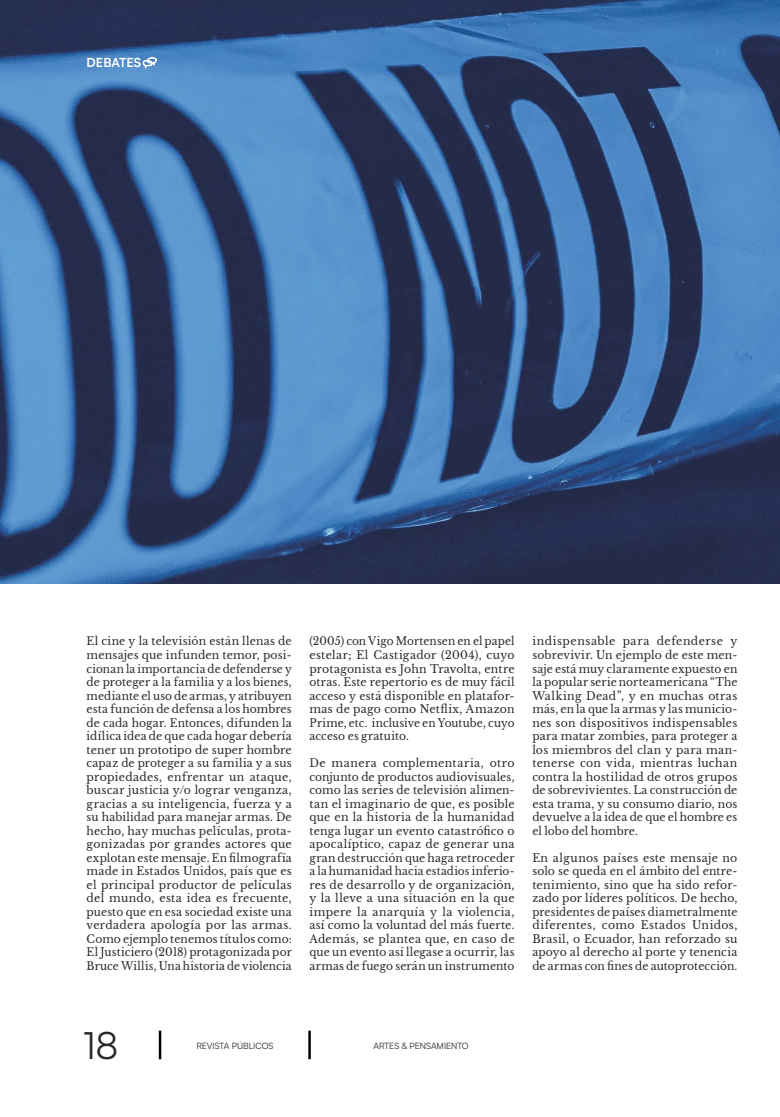
<style>
.page{position:relative;width:780px;height:1117px;background:#fff}
.page>*{position:absolute;margin:0;border:0;box-sizing:border-box;transform-origin:0 0}
.t1{font:37.5px "Satoshi";color:#2b2829}
.t2{font:700 12.5px "Satoshi";color:#fff}
.t3{font:11.25px/13.5px "Libre Baskerville";letter-spacing:.01em;color:#2b2829;text-align:justify}
.t4{font:11.25px/13.5px "Libre Baskerville";letter-spacing:.01em;color:#2b2829;text-align:justify;scale:.96 1}
.t5{font:11.25px/13.5px "Libre Baskerville";letter-spacing:.01em;color:#2b2829;text-align:justify;scale:.94 1}
.t6{font:8.75px "Satoshi";color:#2b2829}
</style>
<div class="page">
<hr style="left:308px;top:1030px;width:3px;height:28px;background:#030000">
<hr style="left:159px;top:1030px;width:2px;height:28px;background:#030000">
<img style="left:0;top:0;width:780px;height:583px">
<svg style="left:143px;top:57px;width:13px;height:21px"></svg>
<p class="t2" style="left:87px;top:55px;width:56px">DEBATES</p>
<p class="t4" style="left:87px;top:634px;width:215px">El cine y la televisión están llenas de mensajes que infunden temor, posi&shy;cionan la importancia de defenderse y de proteger a la familia y a los bienes, mediante el uso de armas, y atribuyen esta función de defensa a los hombres de cada hogar. Entonces, difunden la idílica idea de que cada hogar debería tener un prototipo de super hombre capaz de proteger a su familia y a sus propiedades, enfrentar un ataque, buscar justicia y/o lograr venganza, gracias a su inteligencia, fuerza y a su habilidad para manejar armas. De hecho, hay muchas películas, prota&shy;gonizadas por grandes actores que explotan este mensaje. En 昀椀lmografía made in Estados Unidos, país que es el principal productor de películas del mundo, esta idea es frecuente, puesto que en esa sociedad existe una verdadera apología por las armas.<br>Como ejemplo tenemos títulos como:<br>El Justiciero (2018) protagonizada por Bruce Willis, Una historia de violencia</p>
<p class="t5" style="left:309px;top:634px;width:220px">(2005) con Vigo Mortensen en el papel estelar; El Castigador (2004), cuyo protagonista es John Travolta, entre otras. Este repertorio es de muy fácil acceso y está disponible en platafor&shy;mas de pago como Net昀氀ix, Amazon Prime, etc. inclusive en Youtube, cuyo acceso es gratuito.</p>
<p class="t3" style="left:309px;top:756px;width:207px">De manera complementaria, otro conjunto de productos audiovisuales, como las series de televisión alimen&shy;tan el imaginario de que, es posible que en la historia de la humanidad tenga lugar un evento catastró昀椀co o apocalíptico, capaz de generar una gran destrucción que haga retroceder a la humanidad hacia estadios inferio&shy;res de desarrollo y de organización, y la lleve a una situación en la que impere la anarquía y la violencia, así como la voluntad del más fuerte.<br>Además, se plantea que, en caso de que un evento así llegase a ocurrir, las armas de fuego serán un instrumento</p>
<p class="t3" style="left:532px;top:634px;width:207px">indispensable para defenderse y sobrevivir. Un ejemplo de este men&shy;saje está muy claramente expuesto en la popular serie norteamericana “The Walking Dead”, y en muchas otras más, en la que la armas y las municio&shy;nes son dispositivos indispensables para matar zombies, para proteger a los miembros del clan y para man&shy;tenerse con vida, mientras luchan contra la hostilidad de otros grupos de sobrevivientes. La construcción de esta trama, y su consumo diario, nos devuelve a la idea de que el hombre es el lobo del hombre.</p>
<p class="t3" style="left:532px;top:850px;width:207px">En algunos países este mensaje no solo se queda en el ámbito del entre&shy;tenimiento, sino que ha sido refor&shy;zado por líderes políticos. De hecho, presidentes de países diametralmente diferentes, como Estados Unidos, Brasil, o Ecuador, han reforzado su apoyo al derecho al porte y tenencia de armas con 昀椀nes de autoprotección.</p>
<h1 class="t1" style="left:83px;top:1025px;width:37px">18</h1>
<p class="t6" style="left:373px;top:1041px;width:97px">ARTES &amp; PENSAMIENTO</p>
<p class="t6" style="left:196px;top:1041px;width:79px">REVISTA PÚBLICOS</p>
</div>
